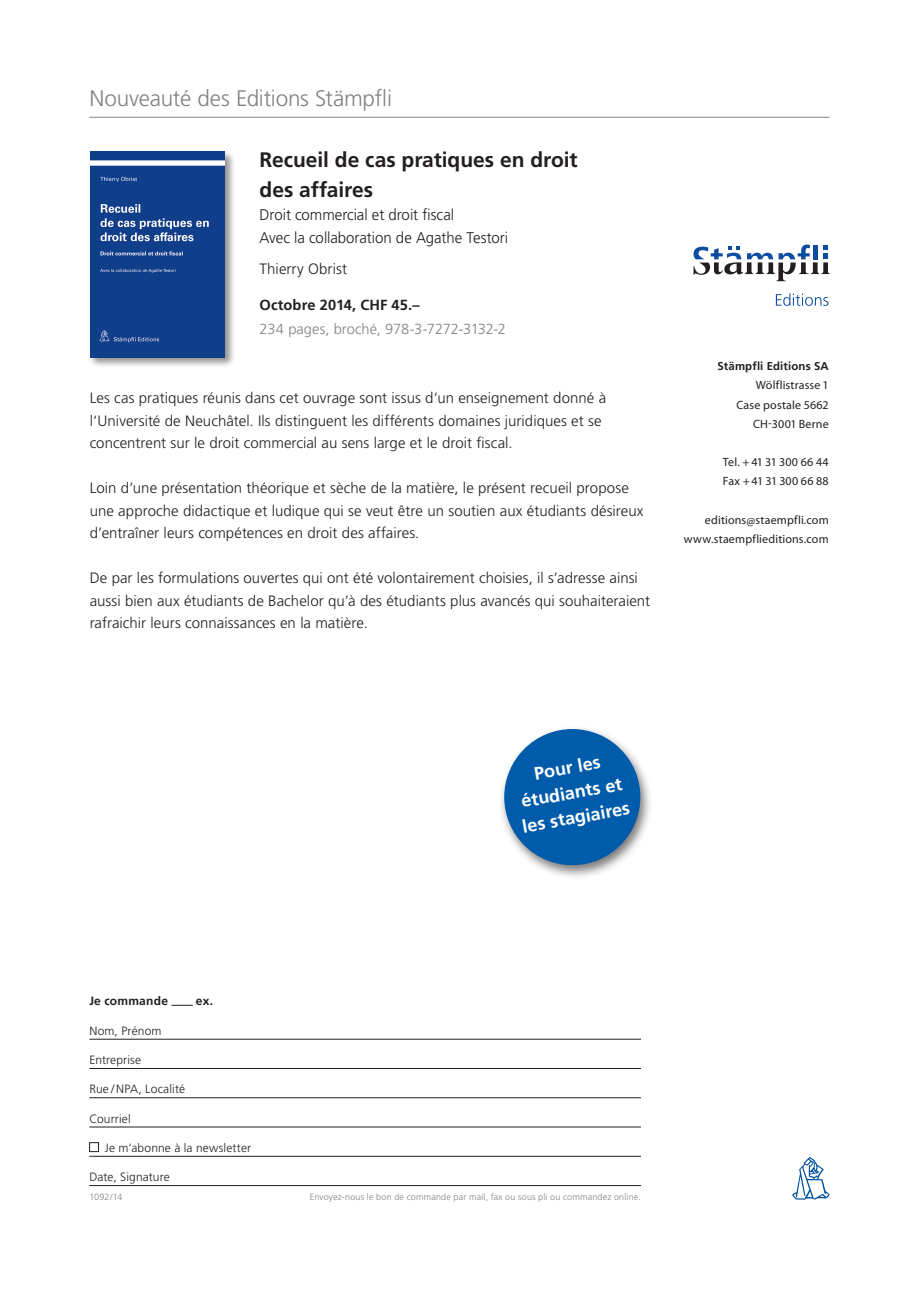
<style>
.page{position:relative;width:919px;height:1289px;background:#fff}
.page>*{position:absolute;margin:0;border:0;box-sizing:border-box;transform-origin:0 0}
.t1{font:300 22.5px "Frutiger LT Std";letter-spacing:-.01em;color:#808285}
.t2{font:700 21px/30px "Frutiger LT Std";color:#231f20}
.t3{font:700 18px/25px "Frutiger LT Std";color:#fff;text-align:center}
.t4{font:300 15.45px/23.2px "Frutiger LT Std";letter-spacing:-.005em;color:#231f20}
.t5{font:300 15px/22.5px "Frutiger LT Std";letter-spacing:.005em;color:#231f20}
.t6{font:300 14.7px "Frutiger LT Std";color:#808285}
.t7{font:700 14.7px "Frutiger LT Std";letter-spacing:.01em;color:#231f20}
.t8{font:12px/19.2px "Myriad Pro";letter-spacing:.015em;color:#231f20;text-align:right}
.t9{font:300 12px "Frutiger LT Std";letter-spacing:.01em;color:#231f20}
.t10{font:700 12px "Frutiger LT Std";letter-spacing:.02em;color:#231f20}
.t11{font:700 11.4px "Frutiger LT Std";letter-spacing:.015em;color:#231f20}
.t12{font:300 9px "Frutiger LT Std";letter-spacing:.02em;color:#808285}
</style>
<div class="page">
<svg style="left:792px;top:1157px;width:37px;height:42px"></svg>
<hr style="left:89px;top:1038px;width:552px;height:1px;background:#231f20">
<hr style="left:89px;top:1068px;width:552px;height:1px;background:#231f20">
<hr style="left:89px;top:1097px;width:552px;height:1px;background:#231f20">
<hr style="left:89px;top:1126px;width:552px;height:1px;background:#231f20">
<hr style="left:89px;top:1155px;width:552px;height:1px;background:#231f20">
<hr style="left:89px;top:1185px;width:552px;height:1px;background:#231f20">
<svg style="left:171px;top:1005px;width:22px;height:1px"></svg>
<svg style="left:89px;top:1142px;width:10px;height:9px"></svg>
<hr style="left:89px;top:117px;width:740px;height:1px;background:#808285">
<svg style="left:693px;top:244px;width:136px;height:37px"></svg>
<svg style="left:775px;top:293px;width:53px;height:13px"></svg>
<div style="left:498px;top:725px;width:155px;height:155px;background:#231f20;opacity:.6"></div>
<div style="left:504px;top:729px;width:136px;height:136px;background:#015bab;border-radius:50%"></div>
<div style="left:88px;top:149px;width:147px;height:219px;background:#231f20;opacity:.5"></div>
<img style="left:90px;top:152px;width:135px;height:205px">
<h1 class="t1" style="left:89px;top:86px;width:304px">Nouveauté des Editions Stämpfli</h1>
<h2 class="t2" style="left:259px;top:145px;width:320px">Recueil de cas pratiques en droit des affaires</h2>
<p class="t4" style="left:259px;top:203px;width:250px">Droit commercial et droit fiscal<br>Avec la collaboration de Agathe Testori</p>
<p class="t5" style="left:259px;top:258px;width:89px">Thierry Obrist</p>
<p class="t7" style="left:259px;top:296px;width:162px">Octobre 2014, CHF 45.–</p>
<p class="t6" style="left:259px;top:320px;width:248px">234 pages, broché, 978-3-7272-3132-2</p>
<p class="t5" style="left:90px;top:387px;width:518px">Les cas pratiques réunis dans cet ouvrage sont issus d‘un enseignement donné à l‘Université de Neuchâtel. Ils distinguent les différents domaines juridiques et se concentrent sur le droit commercial au sens large et le droit fiscal.</p>
<p class="t5" style="left:90px;top:477px;width:555px">Loin d’une présentation théorique et sèche de la matière, le présent recueil propose une approche didactique et ludique qui se veut être un soutien aux étudiants désireux d’entraîner leurs compétences en droit des affaires.</p>
<p class="t5" style="left:90px;top:567px;width:562px">De par les formulations ouvertes qui ont été volontairement choisies, il s’adresse ainsi aussi bien aux étudiants de Bachelor qu’à des étudiants plus avancés qui souhaiteraient rafraichir leurs connaissances en la matière.</p>
<p class="t11" style="left:717px;top:359px;width:113px">Stämpfli Editions SA</p>
<p class="t8" style="left:736px;top:375px;width:94px">Wölflistrasse 1<br>Case postale 5662<br>CH-3001 Berne</p>
<p class="t8" style="left:722px;top:452px;width:107px;text-align:left">Tel. +41 31 300 66 44<br>Fax +41 31 300 66 88</p>
<p class="t8" style="left:683px;top:510px;width:146px">editions@staempfli.com www.staempflieditions.com</p>
<p class="t3" style="left:511px;top:764px;width:110px;rotate:-10deg">Pour les étudiants et les stagiaires</p>
<p class="t10" style="left:89px;top:994px;width:80px">Je commande</p>
<p class="t10" style="left:196px;top:994px;width:19px">ex.</p>
<p class="t9" style="left:89px;top:1023px;width:74px">Nom, Prénom</p>
<p class="t9" style="left:89px;top:1053px;width:53px">Entreprise</p>
<p class="t9" style="left:89px;top:1082px;width:97px">Rue /NPA, Localité</p>
<p class="t9" style="left:89px;top:1111px;width:43px">Courriel</p>
<p class="t9" style="left:105px;top:1140px;width:148px">Je m‘abonne à la newsletter</p>
<p class="t9" style="left:89px;top:1170px;width:82px">Date, Signature</p>
<p class="t12" style="left:89px;top:1191px;width:35px">1092/14</p>
<p class="t12" style="left:310px;top:1191px;width:332px">Envoyez-nous le bon de commande par mail, fax ou sous pli ou commandez online.</p>
</div>
